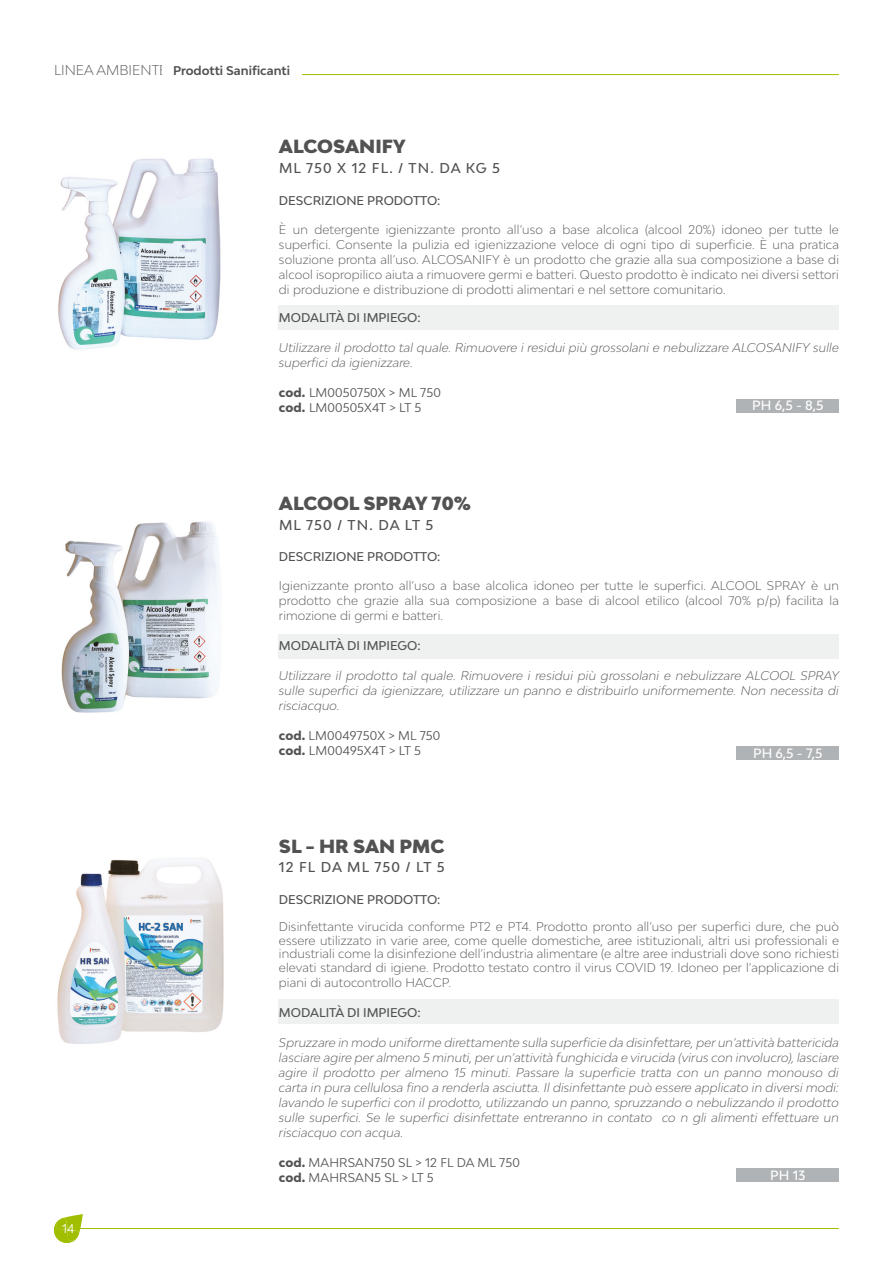
<style>
.page{position:relative;width:893px;height:1263px;background:#fff}
.page>*{position:absolute;margin:0;border:0;box-sizing:border-box;transform-origin:0 0}
.t1{font:900 18px "Bw Modelica";color:#515251}
.t2{font:500 13.5px "Bw Modelica";letter-spacing:.075em;color:#515251}
.t3{font:500 12.75px "Bw Modelica";letter-spacing:.01em;color:#fff}
.t4{font:300 12px/15px "Bw Modelica";letter-spacing:.01em;color:#515251;text-align:justify}
.t5{font:italic 300 12px/15px "Bw Modelica";letter-spacing:.01em;color:#515251;text-align:justify}
.t6{font:12px "Bw Modelica";letter-spacing:.01em;color:#515251}
.t7{font:500 12px "Bw Modelica";color:#515251}
.t8{font:700 12px "Bw Modelica";color:#515251}
.t9{font:12px "Bw Modelica";color:#fff}
.s1{font-weight:300;font-size:13.5px}
.s2{font-weight:800}
</style>
<div class="page">
<hr style="left:69px;top:1228px;width:770px;height:1px;background:#a1bf00">
<svg style="left:54px;top:1214px;width:29px;height:29px"></svg>
<hr style="left:187px;top:74px;width:652px;height:1px;background:#a1bf00">
<div style="left:162px;top:56px;width:139px;height:28px;background:#fff"></div>
<div style="left:279px;top:306px;width:560px;height:24px;background:#eff0f0"></div>
<img style="left:58px;top:158px;width:163px;height:192px">
<div style="left:737px;top:399px;width:102px;height:13px;background:#b0b3b5"></div>
<div style="left:279px;top:634px;width:560px;height:24px;background:#eff0f0"></div>
<img style="left:61px;top:522px;width:158px;height:191px">
<div style="left:737px;top:746px;width:102px;height:13px;background:#b0b3b5"></div>
<img style="left:57px;top:858px;width:167px;height:186px">
<div style="left:279px;top:1000px;width:560px;height:24px;background:#eff0f0"></div>
<div style="left:737px;top:1169px;width:102px;height:13px;background:#b0b3b5"></div>
<p class="t8" style="left:54px;top:63px;width:237px"><span class="s1">LINEA AMBIENTE</span> Prodotti Sanificanti</p>
<p class="t1" style="left:279px;top:135px;width:129px">ALCOSANIFY</p>
<p class="t2" style="left:279px;top:159px;width:223px">ML 750 X 12 FL. / TN. DA KG 5</p>
<p class="t7" style="left:279px;top:193px;width:163px">DESCRIZIONE PRODOTTO:</p>
<p class="t4" style="left:279px;top:221px;width:562px">È un detergente igienizzante pronto all’uso a base alcolica (alcool 20%) idoneo per tutte le superfici. Consente la pulizia ed igienizzazione veloce di ogni tipo di superficie. È una pratica soluzione pronta all’uso. ALCOSANIFY è un prodotto che grazie alla sua composizione a base di alcool isopropilico aiuta a rimuovere germi e batteri. Questo prodotto è indicato nei diversi settori di produzione e distribuzione di prodotti alimentari e nel settore comunitario.</p>
<p class="t7" style="left:279px;top:310px;width:143px">MODALITÀ DI IMPIEGO:</p>
<p class="t5" style="left:279px;top:340px;width:561px">Utilizzare il prodotto tal quale. Rimuovere i residui più grossolani e nebulizzare ALCOSANIFY sulle superfici da igienizzare.</p>
<p class="t6" style="left:279px;top:385px;width:163px"><span class="s2">cod.</span> LM0050750X &gt; ML 750</p>
<p class="t6" style="left:279px;top:400px;width:144px"><span class="s2">cod.</span> LM00505X4T &gt; LT 5</p>
<p class="t3" style="left:752px;top:397px;width:73px">PH 6,5 - 8,5</p>
<p class="t1" style="left:279px;top:492px;width:194px">ALCOOL SPRAY 70%</p>
<p class="t2" style="left:279px;top:516px;width:156px">ML 750 / TN. DA LT 5</p>
<p class="t7" style="left:279px;top:549px;width:163px">DESCRIZIONE PRODOTTO:</p>
<p class="t4" style="left:279px;top:578px;width:562px">Igienizzante pronto all’uso a base alcolica idoneo per tutte le superfici. ALCOOL SPRAY è un prodotto che grazie alla sua composizione a base di alcool etilico (alcool 70% p/p) facilita la rimozione di germi e batteri.</p>
<p class="t7" style="left:279px;top:638px;width:143px">MODALITÀ DI IMPIEGO:</p>
<p class="t5" style="left:279px;top:668px;width:562px">Utilizzare il prodotto tal quale. Rimuovere i residui più grossolani e nebulizzare ALCOOL SPRAY sulle superfici da igienizzare, utilizzare un panno e distribuirlo uniformemente. Non necessita di risciacquo.</p>
<p class="t6" style="left:279px;top:728px;width:163px"><span class="s2">cod.</span> LM0049750X &gt; ML 750</p>
<p class="t6" style="left:279px;top:743px;width:143px"><span class="s2">cod.</span> LM00495X4T &gt; LT 5</p>
<p class="t3" style="left:753px;top:744px;width:71px">PH 6,5 - 7,5</p>
<p class="t9" style="left:62px;top:1221px;width:14px">14</p>
<p class="t1" style="left:279px;top:834px;width:167px">SL - HR SAN PMC</p>
<p class="t2" style="left:279px;top:858px;width:167px">12 FL DA ML 750 / LT 5</p>
<p class="t7" style="left:279px;top:892px;width:163px">DESCRIZIONE PRODOTTO:</p>
<p class="t4" style="left:279px;top:920px;width:562px;line-height:13.5px">Disinfettante virucida conforme PT2 e PT4. Prodotto pronto all’uso per superfici dure, che può essere utilizzato in varie aree, come quelle domestiche, aree istituzionali, altri usi professionali e industriali come la disinfezione dell’industria alimentare (e altre aree industriali dove sono richiesti elevati standard di igiene. Prodotto testato contro il virus COVID 19. Idoneo per l’applicazione di</p>
<p class="t4" style="left:279px;top:974px;width:173px">piani di autocontrollo HACCP.</p>
<p class="t7" style="left:279px;top:1004px;width:143px">MODALITÀ DI IMPIEGO:</p>
<p class="t5" style="left:279px;top:1035px;width:562px">Spruzzare in modo uniforme direttamente sulla superficie da disinfettare, per un’attività battericida lasciare agire per almeno 5 minuti, per un’attività funghicida e virucida (virus con involucro), lasciare agire il prodotto per almeno 15 minuti. Passare la superficie tratta con un panno monouso di carta in pura cellulosa fino a renderla asciutta. Il disinfettante può essere applicato in diversi modi: lavando le superfici con il prodotto, utilizzando un panno, spruzzando o nebulizzando il prodotto sulle superfici. Se le superfici disinfettate entreranno in contato co n gli alimenti effettuare un risciacquo con acqua.</p>
<p class="t6" style="left:279px;top:1154px;width:242px"><span class="s2">cod.</span> MAHRSAN750 SL &gt; 12 FL DA ML 750</p>
<p class="t6" style="left:279px;top:1169px;width:156px"><span class="s2">cod.</span> MAHRSAN5 SL &gt; LT 5</p>
<p class="t3" style="left:770px;top:1167px;width:37px">PH 13</p>
</div>
